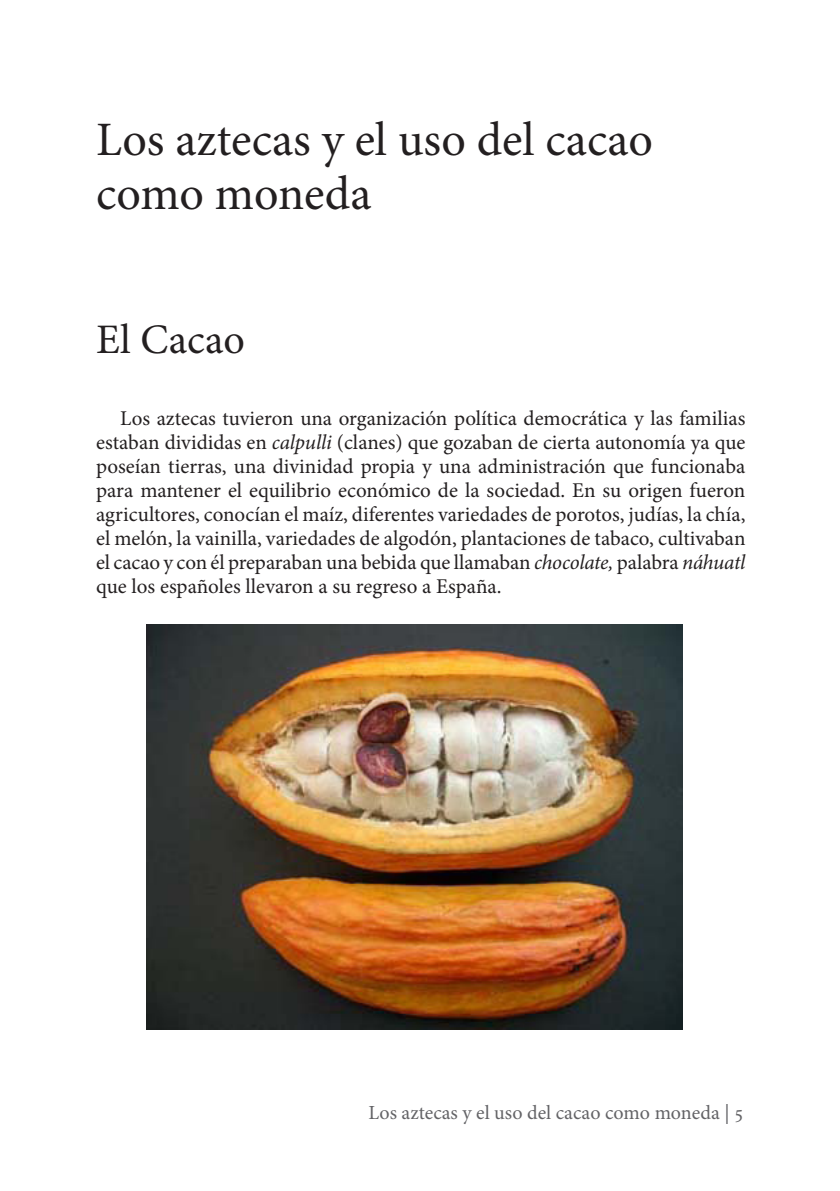
<style>
.page{position:relative;width:840px;height:1191px;background:#fff}
.page>*{position:absolute;margin:0;border:0;box-sizing:border-box;transform-origin:0 0}
.Títulos{font:48px "Minion Pro";color:#231f20}
.Subtítulos{font:42px "Minion Pro";letter-spacing:.005em;color:#231f20}
.C__de_texto{font:21px/24px "Minion Pro";color:#231f20;text-align:justify}
.t1{font:20px "Minion Pro";color:#636366}
.s1{font-style:italic}
</style>
<div class="page">
<img style="left:147px;top:625px;width:534px;height:404px">
<p class="Títulos" style="left:96px;top:107px;width:558px">Los aztecas y el uso del cacao</p>
<p class="Títulos" style="left:96px;top:161px;width:276px">como moneda</p>
<p class="Subtítulos" style="left:96px;top:311px;width:150px">El Cacao</p>
<p class="C__de_texto" style="left:96px;top:406px;width:650px;text-indent:24px">Los aztecas tuvieron una organización política democrática y las familias estaban divididas en <span class="s1">calpulli</span> (clanes) que gozaban de cierta autonomía ya que poseían tierras, una divinidad propia y una administración que funcionaba para mantener el equilibrio económico de la sociedad. En su origen fueron agricultores, conocían el maíz, diferentes variedades de porotos, judías, la chía, el melón, la vainilla, variedades de algodón, plantaciones de tabaco, cultivaban el cacao y con él preparaban una bebida que llamaban <span class="s1">chocolate,</span> palabra <span class="s1">náhuatl </span>que los españoles llevaron a su regreso a España.</p>
<p class="t1" style="left:368px;top:1099px;width:362px">Los aztecas y el uso del cacao como moneda |</p>
</div>
